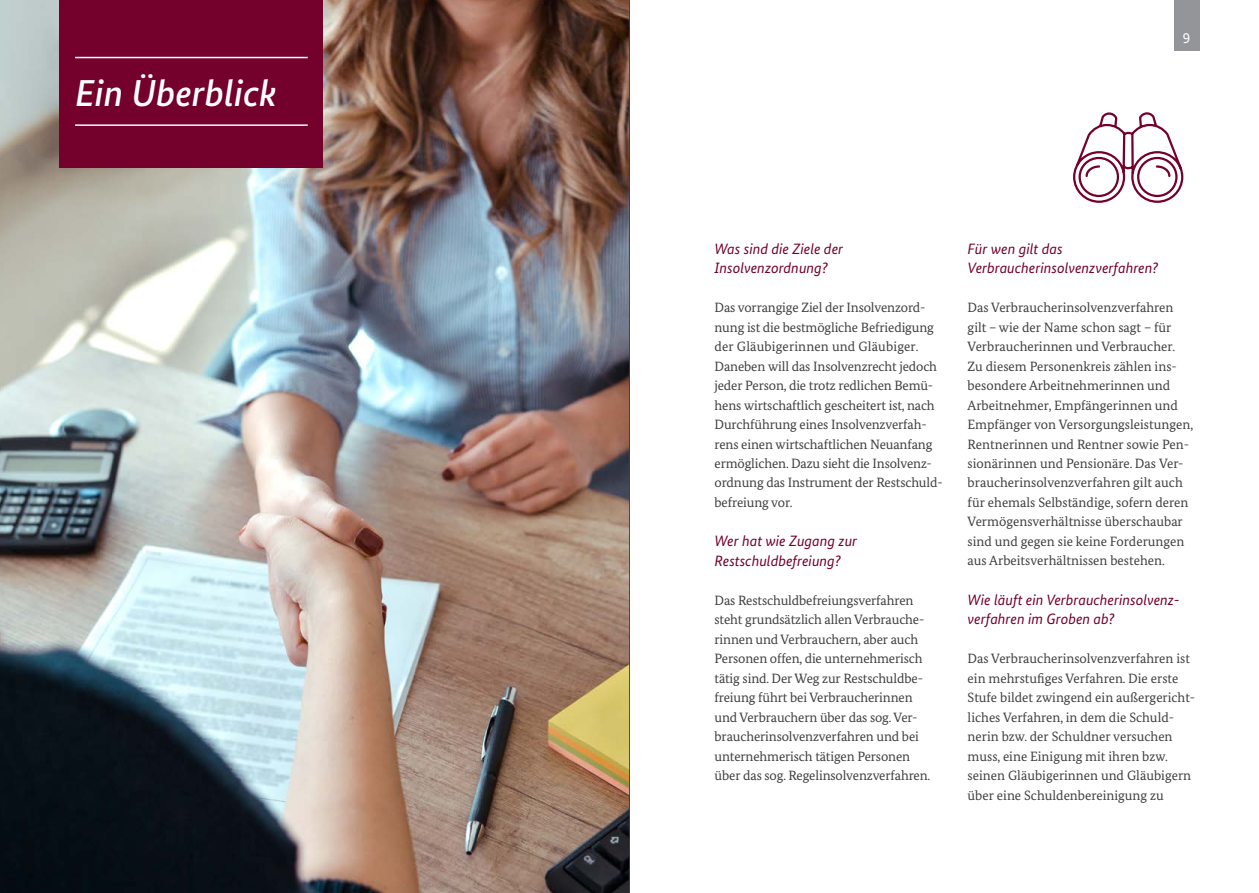
<style>
.page{position:relative;width:1259px;height:893px;background:#fff}
.page>*{position:absolute;margin:0;border:0;box-sizing:border-box;transform-origin:0 0}
.t1{font:italic 500 37.5px "Bundes Sans";color:#fff}
.t2{font:italic 15px/19.5px "Bundes Sans";color:#73012b}
.t3{font:14.85px "Bundes Sans";color:#fff}
.t4{font:13.5px/19.5px "Bundes Serif";letter-spacing:-.01em;color:#3e3e3f}
</style>
<div class="page">
<div style="left:1173px;top:0;width:26px;height:51px;background:#939598"></div>
<svg style="left:1073px;top:112px;width:111px;height:91px"></svg>
<img style="left:0;top:0;width:629px;height:893px">
<div style="left:60px;top:0;width:263px;height:168px;background:#73012b"></div>
<hr style="left:75px;top:57px;width:233px;height:1px;background:#fff">
<hr style="left:75px;top:124px;width:233px;height:2px;background:#fff">
<svg style="left:629px;top:0;width:1px;height:893px"></svg>
<h1 class="t1" style="left:75px;top:72px;width:203px">Ein Überblick</h1>
<p class="t3" style="left:1182px;top:30px;width:9px">9</p>
<h3 class="t2" style="left:714px;top:239px;width:130px">Was sind die Ziele der<br>Insolvenzordnung?</h3>
<p class="t4" style="left:714px;top:297px;width:212px">Das vorrangige Ziel der Insolvenzord-</p>
<p class="t4" style="left:714px;top:317px;width:224px">nung ist die bestmögliche Befriedigung der Gläubigerinnen und Gläubiger.<br>Daneben will das Insolvenzrecht jedoch</p>
<p class="t4" style="left:714px;top:395px;width:222px">hens wirtschaftlich gescheitert ist, nach</p>
<p class="t4" style="left:714px;top:434px;width:219px">rens einen wirtschaftlichen Neuanfang</p>
<p class="t4" style="left:714px;top:375px;width:220px">jeder Person, die trotz redlichen Bemü-</p>
<p class="t4" style="left:714px;top:414px;width:214px">Durchführung eines Insolvenz verfah-</p>
<p class="t4" style="left:714px;top:453px;width:230px">ermöglichen. Dazu sieht die Insolvenz&shy;ordnung das Instrument der Restschuld-</p>
<p class="t4" style="left:714px;top:492px;width:79px">befreiung vor.</p>
<h3 class="t2" style="left:714px;top:531px;width:144px">Wer hat wie Zugang zur<br>Restschuldbefreiung?</h3>
<p class="t4" style="left:714px;top:590px;width:200px">Das Restschuldbefreiungsverfahren</p>
<p class="t4" style="left:714px;top:629px;width:210px">rinnen und Verbrauchern, aber auch<br>Personen offen, die unternehmerisch</p>
<p class="t4" style="left:714px;top:687px;width:199px">freiung führt bei Verbraucherinnen</p>
<p class="t4" style="left:714px;top:726px;width:217px">braucherinsolvenzverfahren und bei unternehmerisch tätigen Personen über das sog. Regelinsolvenzverfahren.</p>
<p class="t4" style="left:714px;top:609px;width:211px">steht grundsätzlich allen Verbrauche-</p>
<p class="t4" style="left:714px;top:668px;width:210px">tätig sind. Der Weg zur Restschuldbe-</p>
<p class="t4" style="left:714px;top:707px;width:204px">und Verbrauchern über das sog. Ver-</p>
<h3 class="t2" style="left:967px;top:239px;width:192px">Für wen gilt das<br>Verbraucher insolvenzverfahren?</h3>
<p class="t4" style="left:967px;top:297px;width:209px">Das Verbraucherinsolvenzverfahren gilt – wie der Name schon sagt – für<br>Verbraucherinnen und Verbraucher.</p>
<p class="t4" style="left:967px;top:375px;width:227px">besondere Arbeitnehmerinnen und<br>Arbeitnehmer, Empfängerinnen und<br>Empfänger von Versorgungsleistungen,</p>
<p class="t4" style="left:967px;top:356px;width:211px">Zu diesem Personenkreis zählen ins-</p>
<p class="t4" style="left:967px;top:434px;width:223px">Rentner innen und Rentner sowie Pen&shy;sio närinnen und Pensionäre. Das Ver-</p>
<p class="t4" style="left:967px;top:473px;width:222px">braucherinsolvenzverfahren gilt auch für ehemals Selbständige, sofern deren Vermögensverhältnisse überschaubar sind und gegen sie keine Forderungen aus Arbeitsverhältnissen bestehen.</p>
<h3 class="t2" style="left:967px;top:590px;width:214px">Wie läuft ein Verbraucher insolvenz-</h3>
<h3 class="t2" style="left:967px;top:609px;width:149px">verfahren im Groben ab?</h3>
<p class="t4" style="left:967px;top:648px;width:224px">Das Verbraucherinsolvenzverfahren ist ein mehrstufiges Verfahren. Die erste</p>
<p class="t4" style="left:967px;top:687px;width:229px">Stufe bildet zwingend ein außergericht&shy;liches Verfahren, in dem die Schuld-</p>
<p class="t4" style="left:967px;top:726px;width:225px">nerin bzw. der Schuldner versuchen muss, eine Einigung mit ihren bzw. seinen Gläubiger innen und Gläubigern über eine Schuldenbereinigung zu</p>
</div>
